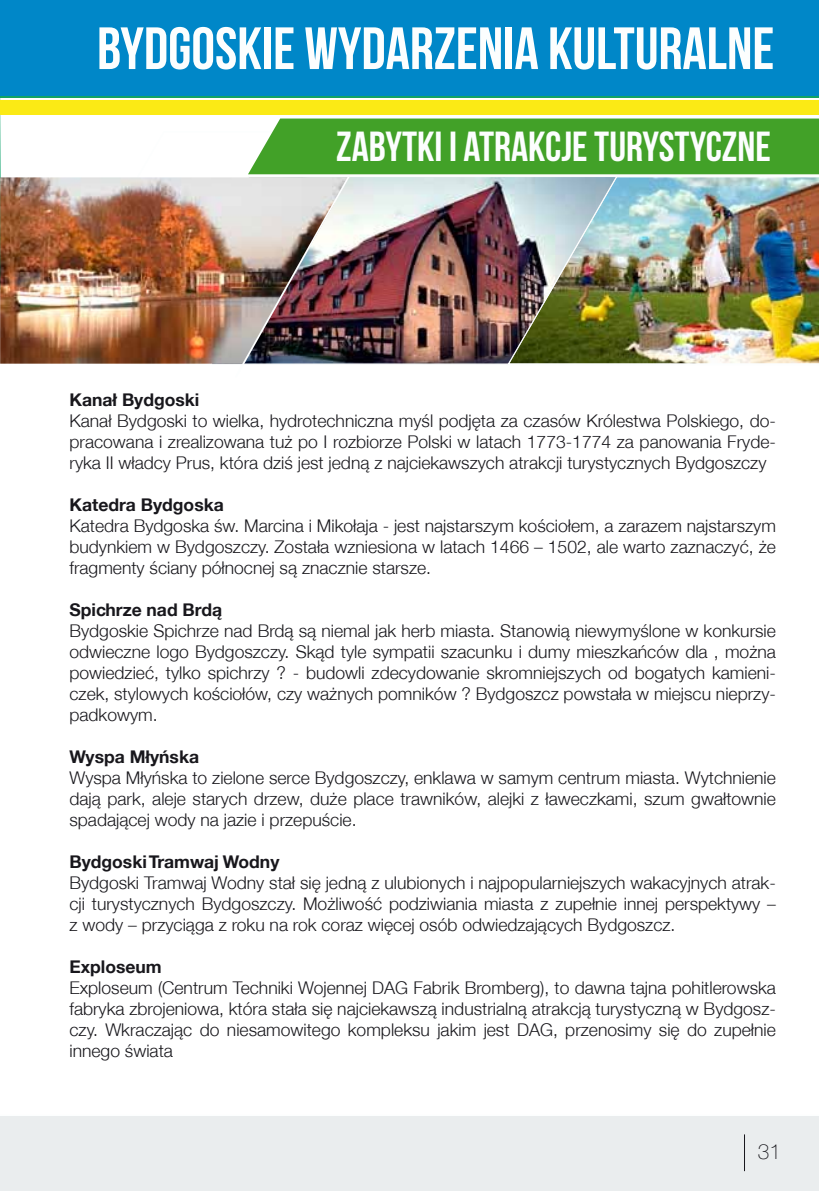
<style>
.page{position:relative;width:819px;height:1191px;background:#fff}
.page>*{position:absolute;margin:0;border:0;box-sizing:border-box;transform-origin:0 0}
.t1{font:59.5px "Bebas Neue";color:#fcfefe}
.t2{font:42px "Bebas Neue";color:#fcfefe}
.t3{font:100 21px "Helvetica Neue CE";color:#18171c}
.t4{font:300 17.5px/21px "Helvetica Neue CE";color:#18171c;text-align:justify}
.t5{font:700 17.5px "Helvetica Neue CE";color:#18171c}
</style>
<div class="page">
<div style="left:0;top:1116px;width:819px;height:75px;background:#eaedee"></div>
<hr style="left:744px;top:1134px;width:1px;height:37px;background:#18171c">
<svg style="left:0;top:96px;width:125px;height:81px"></svg>
<svg style="left:54px;top:131px;width:71px;height:46px"></svg>
<div style="left:0;top:0;width:819px;height:96px;background:#0087c8"></div>
<div style="left:0;top:100px;width:819px;height:15px;background:#fbea15"></div>
<img style="left:0;top:177px;width:233px;height:187px">
<img style="left:233px;top:118px;width:586px;height:246px">
<h1 class="t1" style="left:97px;top:16px;width:678px">BYDGOSKIE WYDARZENIA KULTURALNE</h1>
<h2 class="t2" style="left:336px;top:124px;width:436px">ZABYTKI I ATRAKCJE TURYSTYCZNE</h2>
<p class="t5" style="left:69px;top:389px;width:131px">Kanał Bydgoski</p>
<p class="t4" style="left:69px;top:410px;width:708px">Kanał Bydgoski to wielka, hydrotechniczna myśl podjęta za czasów Królestwa Polskiego, do&shy;pracowana i zrealizowana tuż po I rozbiorze Polski w latach 1773-1774 za panowania Fryde&shy;ryka II władcy Prus, która dziś jest jedną z najciekawszych atrakcji turystycznych Bydgoszczy</p>
<p class="t5" style="left:69px;top:494px;width:156px">Katedra Bydgoska</p>
<p class="t4" style="left:69px;top:515px;width:708px">Katedra Bydgoska św. Marcina i Mikołaja - jest najstarszym kościołem, a zarazem najstarszym budynkiem w Bydgoszczy. Została wzniesiona w latach 1466 – 1502, ale warto zaznaczyć, że fragmenty ściany północnej są znacznie starsze.</p>
<p class="t5" style="left:69px;top:599px;width:154px">Spichrze nad Brdą</p>
<p class="t4" style="left:69px;top:620px;width:708px">Bydgoskie Spichrze nad Brdą są niemal jak herb miasta. Stanowią niewymyślone w konkursie odwieczne logo Bydgoszczy. Skąd tyle sympatii szacunku i dumy mieszkańców dla , można powiedzieć, tylko spichrzy ? - budowli zdecydowanie skromniejszych od bogatych kamieni&shy;czek, stylowych kościołów, czy ważnych pomników ? Bydgoszcz powstała w miejscu nieprzy&shy;padkowym.</p>
<p class="t5" style="left:69px;top:746px;width:131px">Wyspa Młyńska</p>
<p class="t4" style="left:69px;top:767px;width:708px">Wyspa Młyńska to zielone serce Bydgoszczy, enklawa w samym centrum miasta. Wytchnienie dają park, aleje starych drzew, duże place trawników, alejki z ławeczkami, szum gwałtownie spadającej wody na jazie i przepuście.</p>
<p class="t5" style="left:69px;top:851px;width:211px">Bydgoski Tramwaj Wodny</p>
<p class="t4" style="left:69px;top:872px;width:708px">Bydgoski Tramwaj Wodny stał się jedną z ulubionych i najpopularniejszych wakacyjnych atrak&shy;cji turystycznych Bydgoszczy. Możliwość podziwiania miasta z zupełnie innej perspektywy – z wody – przyciąga z roku na rok coraz więcej osób odwiedzających Bydgoszcz.</p>
<p class="t5" style="left:69px;top:956px;width:94px">Exploseum</p>
<p class="t4" style="left:69px;top:977px;width:708px">Exploseum (Centrum Techniki Wojennej DAG Fabrik Bromberg), to dawna tajna pohitlerowska fabryka zbrojeniowa, która stała się najciekawszą industrialną atrakcją turystyczną w Bydgosz&shy;czy. Wkraczając do niesamowitego kompleksu jakim jest DAG, przenosimy się do zupełnie innego świata</p>
<p class="t3" style="left:757px;top:1139px;width:25px">31</p>
</div>
